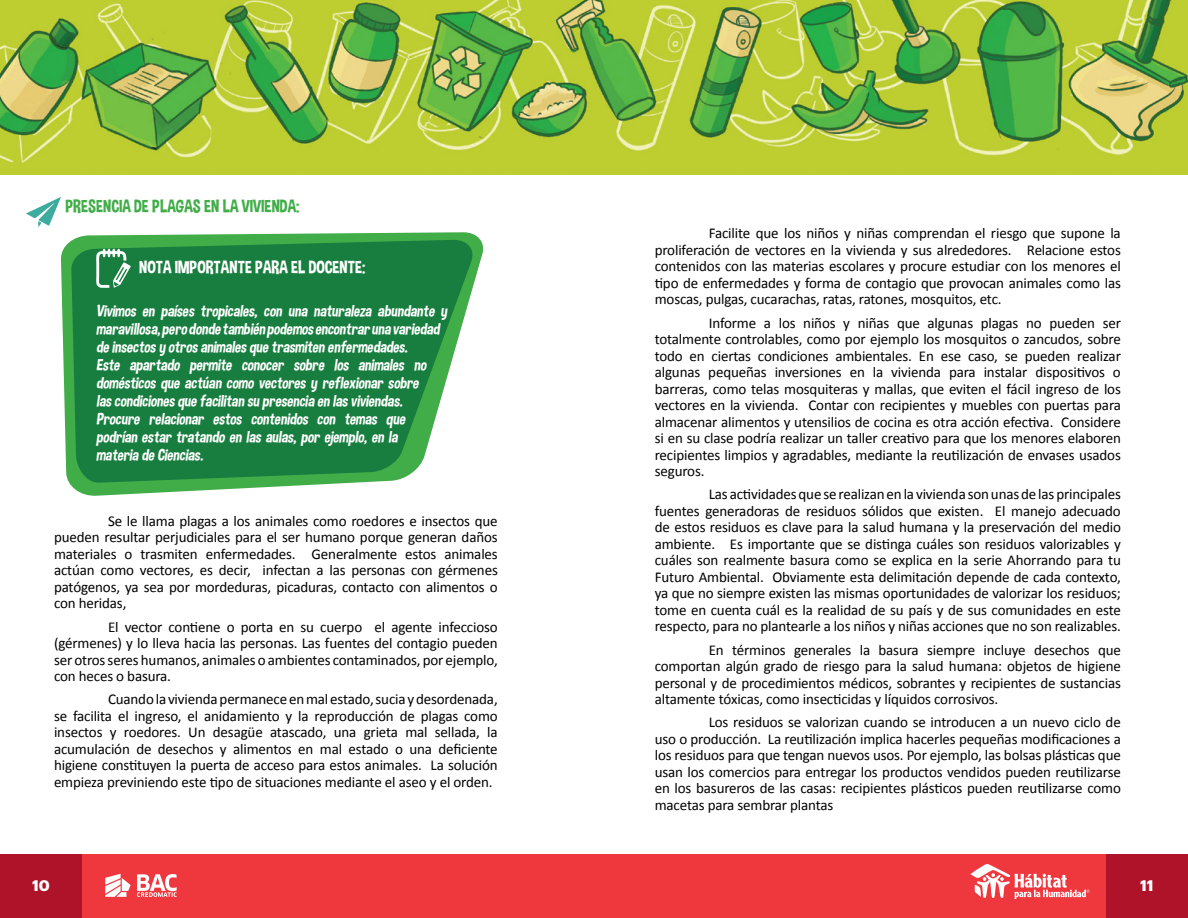
<style>
.page{position:relative;width:1188px;height:918px;background:#fff}
.page>*{position:absolute;margin:0;border:0;box-sizing:border-box;transform-origin:0 0}
.t1{font:18px "Dimbo";color:#41ad49}
.t2{font:18px "Dimbo";color:#fff}
.t3{font:italic 16.5px/18px "Dimbo";color:#fff}
.t4{font:15px/16.5px "Calibri";letter-spacing:-.01em;color:#000;text-align:justify}
.t5{font:700 15px "Graphik";color:#fff}
</style>
<div class="page">
<img style="left:0;top:0;width:1188px;height:175px">
<svg style="left:26px;top:169px;width:496px;height:58px"></svg>
<svg style="left:41px;top:185px;width:469px;height:311px;fill:#187e3f"></svg>
<svg style="left:96px;top:248px;width:35px;height:40px"></svg>
<div style="left:0;top:854px;width:1188px;height:64px;background:#ef373e"></div>
<svg style="left:137px;top:874px;width:40px;height:23px"></svg>
<svg style="left:105px;top:874px;width:26px;height:23px"></svg>
<div style="left:1106px;top:854px;width:82px;height:64px;background:#ae132a"></div>
<div style="left:0;top:854px;width:82px;height:64px;background:#ae132a"></div>
<svg style="left:970px;top:864px;width:120px;height:35px"></svg>
<p class="t1" style="left:66px;top:196px;width:235px">PRESENCIA DE PLAGAS EN LA VIVIENDA:</p>
<p class="t2" style="left:139px;top:257px;width:228px">NOTA IMPORTANTE PARA EL DOCENTE:</p>
<p class="t3" style="left:96px;top:302px;width:353px">Vivimos en países tropicales, con una naturaleza abundante y maravillosa, pero donde también podemos encontrar una variedad de insectos y otros animales que trasmiten enfermedades.<br>Este apartado permite conocer sobre los animales no domésticos que actúan como vectores y reflexionar sobre<br>las condiciones que facilitan su presencia en las viviendas.<br>Procure relacionar estos contenidos con temas que podrían estar tratando en las aulas, por ejemplo, en la<br>materia de Ciencias.</p>
<p class="t4" style="left:54px;top:512px;width:445px;text-indent:54px">Se le llama plagas a los animales como roedores e insectos que pueden resultar perjudiciales para el ser humano porque generan daños materiales o trasmiten enfermedades. Generalmente estos animales actúan como vectores, es decir, infectan a las personas con gérmenes patógenos, ya sea por mordeduras, picaduras, contacto con alimentos o con heridas,</p>
<p class="t4" style="left:54px;top:618px;width:445px;text-indent:54px">El vector contiene o porta en su cuerpo el agente infeccioso (gérmenes) y lo lleva hacia las personas. Las fuentes del contagio pueden ser otros seres humanos, animales o ambientes contaminados, por ejemplo, con heces o basura.</p>
<p class="t4" style="left:54px;top:690px;width:445px;text-indent:54px">Cuando la vivienda permanece en mal estado, sucia y desordenada, se facilita el ingreso, el anidamiento y la reproducción de plagas como insectos y roedores. Un desagüe atascado, una grieta mal sellada, la acumulación de desechos y alimentos en mal estado o una deficiente higiene constituyen la puerta de acceso para estos animales. La solución empieza previniendo este tipo de situaciones mediante el aseo y el orden.</p>
<p class="t4" style="left:655px;top:224px;width:468px;text-indent:54px">Facilite que los niños y niñas comprendan el riesgo que supone la proliferación de vectores en la vivienda y sus alrededores. Relacione estos contenidos con las materias escolares y procure estudiar con los menores el tipo de enfermedades y forma de contagio que provocan animales como las moscas, pulgas, cucarachas, ratas, ratones, mosquitos, etc.</p>
<p class="t4" style="left:655px;top:314px;width:468px;text-indent:54px">Informe a los niños y niñas que algunas plagas no pueden ser totalmente controlables, como por ejemplo los mosquitos o zancudos, sobre todo en ciertas condiciones ambientales. En ese caso, se pueden realizar algunas pequeñas inversiones en la vivienda para instalar dispositivos o barreras, como telas mosquiteras y mallas, que eviten el fácil ingreso de los vectores en la vivienda. Contar con recipientes y muebles con puertas para almacenar alimentos y utensilios de cocina es otra acción efectiva. Considere si en su clase podría realizar un taller creativo para que los menores elaboren recipientes limpios y agradables, mediante la reutilización de envases usados seguros.</p>
<p class="t4" style="left:655px;top:485px;width:468px;text-indent:54px">Las actividades que se realizan en la vivienda son unas de las principales fuentes generadoras de residuos sólidos que existen. El manejo adecuado de estos residuos es clave para la salud humana y la preservación del medio ambiente. Es importante que se distinga cuáles son residuos valorizables y cuáles son realmente basura como se explica en la serie Ahorrando para tu Futuro Ambiental. Obviamente esta delimitación depende de cada contexto, ya que no siempre existen las mismas oportunidades de valorizar los residuos; tome en cuenta cuál es la realidad de su país y de sus comunidades en este respecto, para no plantearle a los niños y niñas acciones que no son realizables.</p>
<p class="t4" style="left:655px;top:641px;width:468px;text-indent:54px">En términos generales la basura siempre incluye desechos que comportan algún grado de riesgo para la salud humana: objetos de higiene personal y de procedimientos médicos, sobrantes y recipientes de sustancias altamente tóxicas, como insecticidas y líquidos corrosivos.</p>
<p class="t4" style="left:655px;top:713px;width:468px;text-indent:54px">Los residuos se valorizan cuando se introducen a un nuevo ciclo de uso o producción. La reutilización implica hacerles pequeñas modificaciones a los residuos para que tengan nuevos usos. Por ejemplo, las bolsas plásticas que usan los comercios para entregar los productos vendidos pueden reutilizarse en los basureros de las casas: recipientes plásticos pueden reutilizarse como macetas para sembrar plantas</p>
<p class="t5" style="left:32px;top:874px;width:19px">10</p>
<p class="t5" style="left:1140px;top:874px;width:15px">11</p>
</div>
